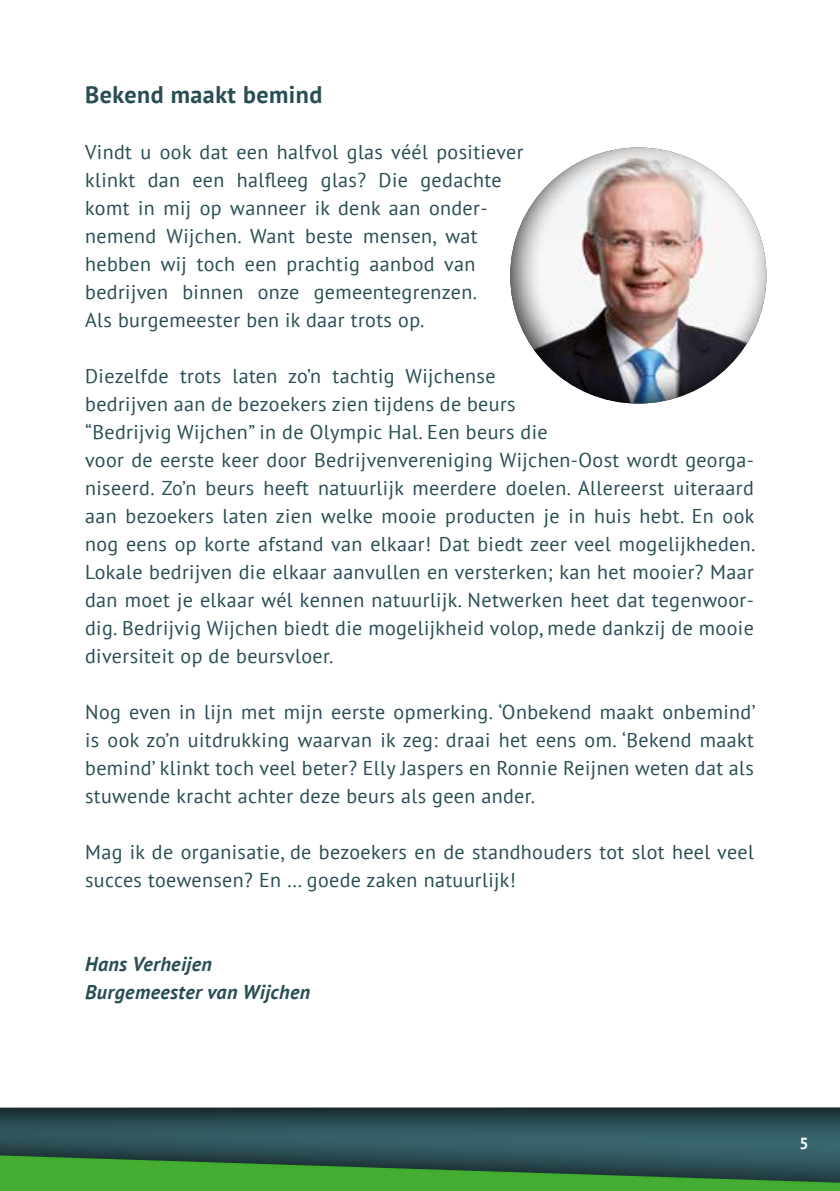
<style>
.page{position:relative;width:840px;height:1191px;background:#fff}
.page>*{position:absolute;margin:0;border:0;box-sizing:border-box;transform-origin:0 0}
.t1{font:700 24px "PT Sans";letter-spacing:.02em;color:#284d53}
.t2{font:20px/28px "PT Sans";letter-spacing:.02em;color:#284d53}
.t3{font:italic 700 20px/28px "PT Sans";letter-spacing:.02em;color:#284d53}
.t4{font:700 16px "PT Sans";color:#fff}
</style>
<div class="page">
<div style="left:0;top:1091px;width:839px;height:100px;background:#000;opacity:.75"></div>
<svg style="left:0;top:1126px;width:839px;height:65px;background:#36714d"></svg>
<div style="left:507px;top:145px;width:260px;height:260px;background:#000;opacity:.75"></div>
<p class="t1" style="left:85px;top:79px;width:238px">Bekend maakt bemind</p>
<p class="t2" style="left:85px;top:138px;width:440px">Vindt u ook dat een halfvol glas véél positiever klinkt dan een halfleeg glas? Die gedachte komt in mij op wanneer ik denk aan onder&shy;nemend Wijchen. Want beste mensen, wat hebben wij toch een prachtig aanbod van bedrijven binnen onze gemeentegrenzen.<br>Als burgemeester ben ik daar trots op.</p>
<p class="t2" style="left:85px;top:362px;width:671px">Diezelfde trots laten zo’n tachtig Wijchense<br>bedrijven aan de bezoekers zien tijdens de beurs<br>“Bedrijvig Wijchen” in de Olympic Hal. Een beurs die<br>voor de eerste keer door Bedrijvenvereniging Wijchen-Oost wordt georga&shy;niseerd. Zo’n beurs heeft natuurlijk meerdere doelen. Allereerst uiteraard aan bezoekers laten zien welke mooie producten je in huis hebt. En ook nog eens op korte afstand van elkaar! Dat biedt zeer veel mogelijkheden.<br>Lokale bedrijven die elkaar aanvullen en versterken; kan het mooier? Maar dan moet je elkaar wél kennen natuurlijk. Netwerken heet dat tegenwoor&shy;dig. Bedrijvig Wijchen biedt die mogelijkheid volop, mede dankzij de mooie diversiteit op de beursvloer.</p>
<p class="t2" style="left:85px;top:698px;width:671px;text-align:justify">Nog even in lijn met mijn eerste opmerking. ‘Onbekend maakt onbemind’ is ook zo’n uitdrukking waarvan ik zeg: draai het eens om. ‘Bekend maakt bemind’ klinkt toch veel beter? Elly Jaspers en Ronnie Reijnen weten dat als stuwende kracht achter deze beurs als geen ander.</p>
<p class="t2" style="left:85px;top:838px;width:670px">Mag ik de organisatie, de bezoekers en de standhouders tot slot heel veel succes toewensen? En … goede zaken natuurlijk!</p>
<p class="t3" style="left:85px;top:950px;width:227px">Hans Verheijen<br>Burgemeester van Wijchen</p>
<p class="t4" style="left:799px;top:1133px;width:11px">5</p>
</div>
